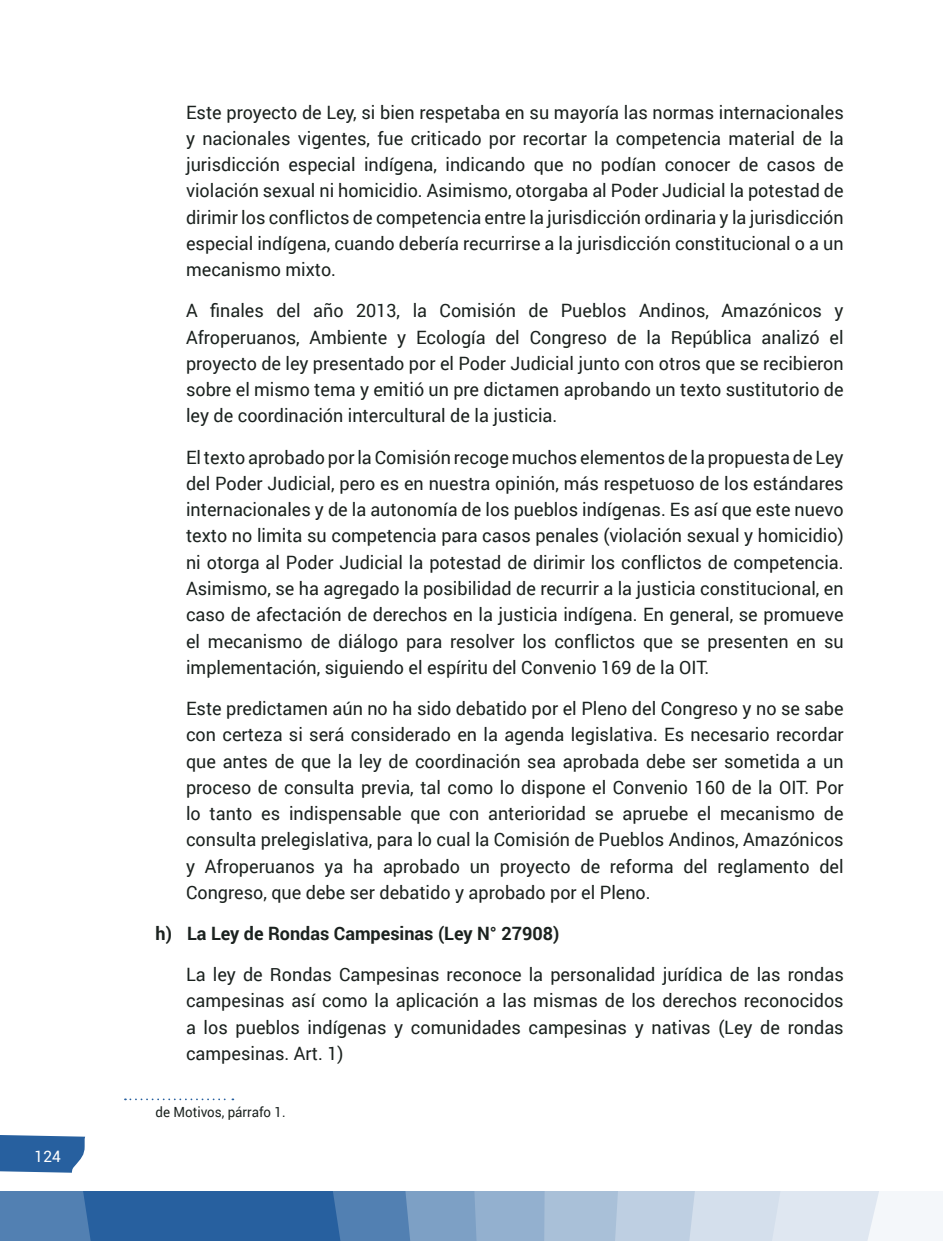
<style>
.page{position:relative;width:943px;height:1241px;background:#fff}
.page>*{position:absolute;margin:0;border:0;box-sizing:border-box;transform-origin:0 0}
.t1{font:18.38px/26.2px "Roboto";color:#1b221f;text-align:justify}
.t2{font:700 18.38px "Roboto";color:#1b221f}
.t3{font:15.75px "Roboto";color:#fff}
.t4{font:14px "Roboto";color:#1b221f;scale:.95 1}
</style>
<div class="page">
<svg style="left:0;top:1191px;width:943px;height:49px;background:#83a4c8"></svg>
<svg style="left:0;top:1135px;width:85px;height:37px;background:#366ba6"></svg>
<svg style="left:125px;top:1098px;width:108px;height:2px"></svg>
<p class="t3" style="left:35px;top:1144px;width:28px">124</p>
<p class="t1" style="left:186px;top:98px;width:659px">Este proyecto de Ley, si bien respetaba en su mayoría las normas internacionales y nacionales vigentes, fue criticado por recortar la competencia material de la jurisdicción especial indígena, indicando que no podían conocer de casos de violación sexual ni homicidio. Asimismo, otorgaba al Poder Judicial la potestad de dirimir los conflictos de competencia entre la jurisdicción ordinaria y la jurisdicción especial indígena, cuando debería recurrirse a la jurisdicción constitucional o a un mecanismo mixto.</p>
<p class="t1" style="left:186px;top:297px;width:659px">A finales del año 2013, la Comisión de Pueblos Andinos, Amazónicos y Afroperuanos, Ambiente y Ecología del Congreso de la República analizó el proyecto de ley presentado por el Poder Judicial junto con otros que se recibieron sobre el mismo tema y emitió un pre dictamen aprobando un texto sustitutorio de ley de coordinación intercultural de la justicia.</p>
<p class="t1" style="left:186px;top:443px;width:659px">El texto aprobado por la Comisión recoge muchos elementos de la propuesta de Ley del Poder Judicial, pero es en nuestra opinión, más respetuoso de los estándares internacionales y de la autonomía de los pueblos indígenas. Es así que este nuevo texto no limita su competencia para casos penales (violación sexual y homicidio) ni otorga al Poder Judicial la potestad de dirimir los conflictos de competencia.<br>Asimismo, se ha agregado la posibilidad de recurrir a la justicia constitucional, en caso de afectación de derechos en la justicia indígena. En general, se promueve el mecanismo de diálogo para resolver los conflictos que se presenten en su implementación, siguiendo el espíritu del Convenio 169 de la OIT.</p>
<p class="t1" style="left:186px;top:694px;width:659px">Este predictamen aún no ha sido debatido por el Pleno del Congreso y no se sabe con certeza si será considerado en la agenda legislativa. Es necesario recordar que antes de que la ley de coordinación sea aprobada debe ser sometida a un proceso de consulta previa, tal como lo dispone el Convenio 160 de la OIT. Por lo tanto es indispensable que con anterioridad se apruebe el mecanismo de consulta prelegislativa, para lo cual la Comisión de Pueblos Andinos, Amazónicos y Afroperuanos ya ha aprobado un proyecto de reforma del reglamento del Congreso, que debe ser debatido y aprobado por el Pleno.</p>
<p class="t2" style="left:156px;top:920px;width:405px">h) La Ley de Rondas Campesinas (Ley N° 27908)</p>
<p class="t1" style="left:186px;top:960px;width:659px">La ley de Rondas Campesinas reconoce la personalidad jurídica de las rondas campesinas así como la aplicación a las mismas de los derechos reconocidos a los pueblos indígenas y comunidades campesinas y nativas (Ley de rondas campesinas. Art. 1)</p>
<p class="t4" style="left:156px;top:1101px;width:138px">de Motivos, párrafo 1.</p>
</div>
